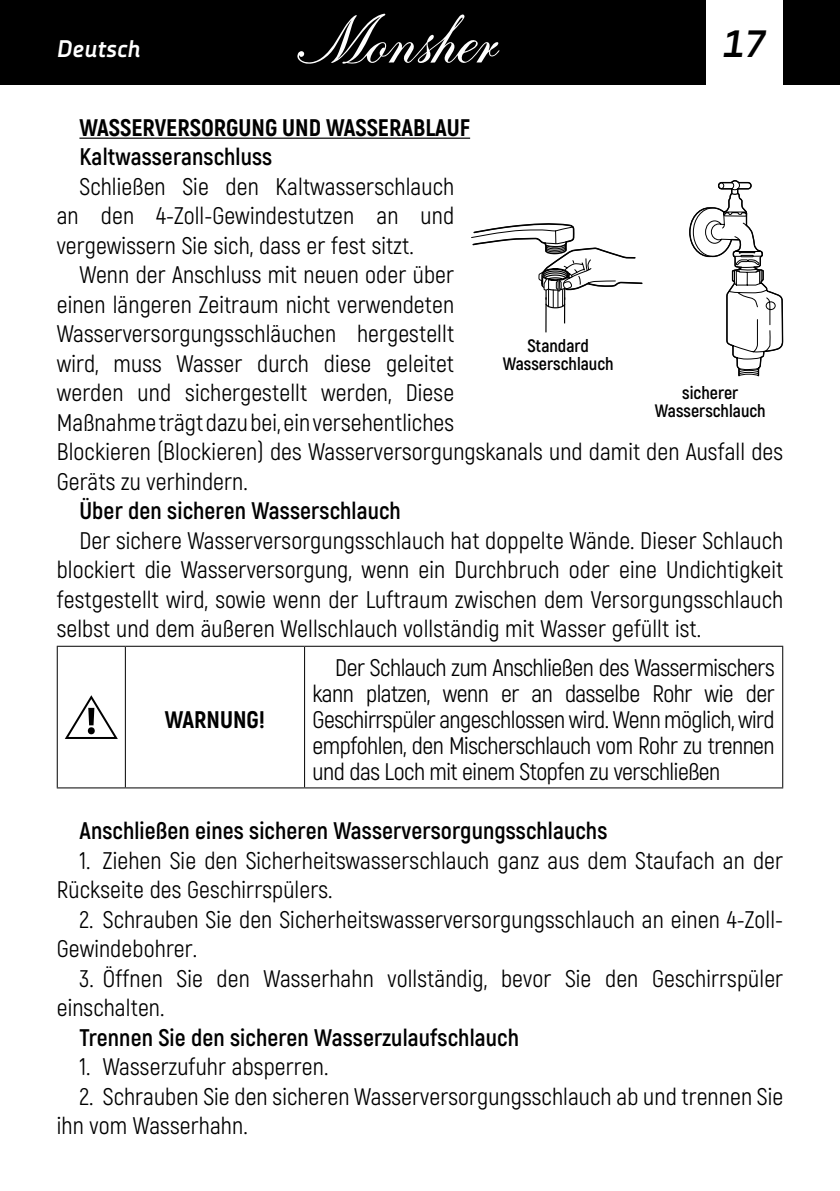
<style>
.page{position:relative;width:840px;height:1191px;background:#fff}
.page>*{position:absolute;margin:0;border:0;box-sizing:border-box;transform-origin:0 0}
.t1{font:italic 700 38px "Decima Nova Pro";color:#000}
.t2{font:24px/29.4px "Akrobat";letter-spacing:.005em;color:#000}
.t3{font:700 24px "Akrobat";letter-spacing:.005em;color:#000}
.t4{font:800 24px "Akrobat";color:#000}
.t5{font:italic 700 24px "Decima Nova Pro";color:#fff}
.t6{font:700 18px/18px "Akrobat";color:#000;text-align:center}
</style>
<div class="page">
<div style="left:0;top:0;width:839px;height:85px;background:#000"></div>
<div style="left:706px;top:0;width:76px;height:91px;background:#fff"></div>
<svg style="left:297px;top:14px;width:202px;height:50px"></svg>
<hr style="left:79px;top:138px;width:391px;height:1px;background:#000">
<hr style="left:57px;top:646px;width:68px;height:1px;background:#000">
<hr style="left:57px;top:647px;width:1px;height:140px;background:#000">
<hr style="left:125px;top:646px;width:179px;height:1px;background:#000">
<hr style="left:125px;top:647px;width:1px;height:140px;background:#000">
<hr style="left:304px;top:646px;width:478px;height:1px;background:#000">
<hr style="left:304px;top:647px;width:1px;height:140px;background:#000">
<hr style="left:781px;top:647px;width:1px;height:140px;background:#000">
<hr style="left:57px;top:787px;width:68px;height:1px;background:#000">
<hr style="left:125px;top:787px;width:179px;height:1px;background:#000">
<hr style="left:304px;top:787px;width:478px;height:1px;background:#000">
<svg style="left:65px;top:695px;width:53px;height:44px"></svg>
<hr style="left:563px;top:297px;width:2px;height:26px;background:#000">
<hr style="left:545px;top:297px;width:1px;height:35px;background:#000">
<svg style="left:471px;top:223px;width:172px;height:86px"></svg>
<svg style="left:689px;top:180px;width:93px;height:196px"></svg>
<p class="t5" style="left:57px;top:35px;width:85px">Deutsch</p>
<h1 class="t1" style="left:722px;top:22px;width:46px">17</h1>
<p class="t4" style="left:79px;top:112px;width:392px">WASSERVERSORGUNG UND WASSERABLAUF</p>
<p class="t3" style="left:79px;top:142px;width:194px">Kaltwasseranschluss</p>
<p class="t2" style="left:57px;top:172px;width:398px;text-align:justify;text-indent:23px">Schließen Sie den Kaltwasserschlauch an den 4-Zoll-Gewindestutzen an und vergewissern Sie sich, dass er fest sitzt.</p>
<p class="t2" style="left:57px;top:260px;width:727px;text-indent:23px">Wenn der Anschluss mit neuen oder über<br>einen längeren Zeitraum nicht verwendeten<br>Wasserversorgungsschläuchen hergestellt<br>wird, muss Wasser durch diese geleitet<br>werden und sichergestellt werden, Diese<br>Maßnahme trägt dazu bei, ein versehentliches<br>Blockieren (Blockieren) des Wasserversorgungskanals und damit den Ausfall des Geräts zu verhindern.</p>
<p class="t3" style="left:79px;top:496px;width:323px">Über den sicheren Wasserschlauch</p>
<p class="t2" style="left:57px;top:525px;width:727px;text-align:justify;text-indent:23px">Der sichere Wasserversorgungsschlauch hat doppelte Wände. Dieser Schlauch blockiert die Wasserversorgung, wenn ein Durchbruch oder eine Undichtigkeit festgestellt wird, sowie wenn der Luftraum zwischen dem Versorgungsschlauch selbst und dem äußeren Wellschlauch vollständig mit Wasser gefüllt ist.</p>
<p class="t6" style="left:502px;top:337px;width:112px">Standard<br>Wasserschlauch</p>
<p class="t6" style="left:654px;top:384px;width:112px">sicherer<br>Wasserschlauch</p>
<p class="t2" style="left:312px;top:654px;width:463px;line-height:26px;text-align:justify;text-indent:23px">Der Schlauch zum Anschließen des Wassermischers kann platzen, wenn er an dasselbe Rohr wie der Geschirrspüler angeschlossen wird. Wenn möglich, wird empfohlen, den Mischerschlauch vom Rohr zu trennen und das Loch mit einem Stopfen zu verschließen</p>
<p class="t3" style="left:79px;top:816px;width:529px">Anschließen eines sicheren Wasserversorgungsschlauchs</p>
<p class="t2" style="left:57px;top:845px;width:727px;text-indent:23px">1. Ziehen Sie den Sicherheitswasserschlauch ganz aus dem Staufach an der<br>Rückseite des Geschirrspülers.</p>
<p class="t2" style="left:57px;top:904px;width:727px;text-indent:23px">2. Schrauben Sie den Sicherheitswasserversorgungsschlauch an einen 4-Zoll-<br>Gewindebohrer.</p>
<p class="t2" style="left:57px;top:963px;width:727px;text-indent:23px">3. Öffnen Sie den Wasserhahn vollständig, bevor Sie den Geschirrspüler einschalten.</p>
<p class="t3" style="left:79px;top:1022px;width:441px">Trennen Sie den sicheren Wasserzulaufschlauch</p>
<p class="t2" style="left:79px;top:1052px;width:250px">1. Wasserzufuhr absperren.</p>
<p class="t2" style="left:57px;top:1081px;width:727px;text-indent:23px">2. Schrauben Sie den sicheren Wasserversorgungsschlauch ab und trennen Sie ihn vom Wasserhahn.</p>
<p class="t4" style="left:165px;top:704px;width:102px">WARNUNG!</p>
</div>
